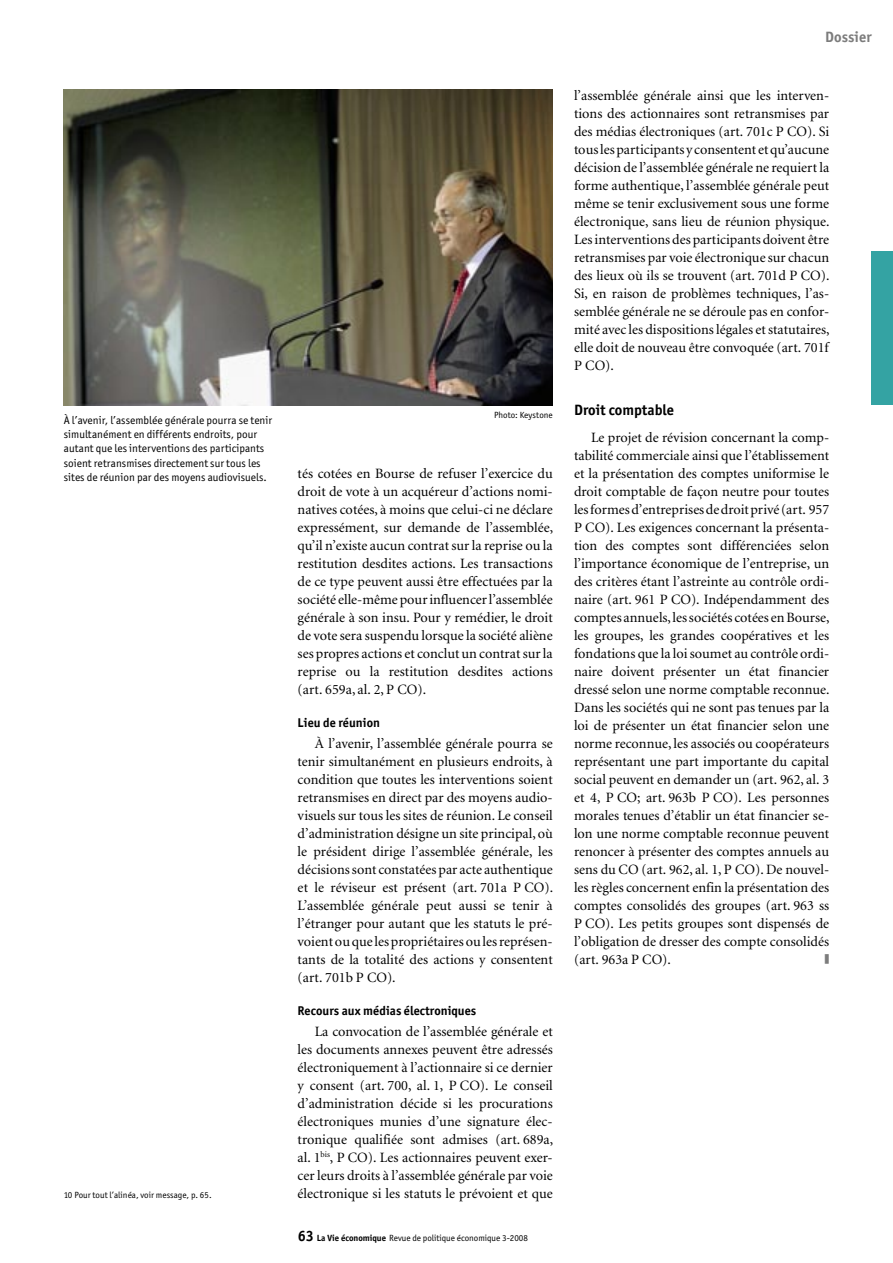
<style>
.page{position:relative;width:893px;height:1263px;background:#fff}
.page>*{position:absolute;margin:0;border:0;box-sizing:border-box;transform-origin:0 0}
._04_Zwischentitel_1{font:700 15px "Officina San ITC";letter-spacing:.005em;color:#000}
.t1{font:700 15px "Officina San ITC";letter-spacing:.005em;color:#7c7c7c}
._03_Grundschrift{font:14.25px/18px "Minion";color:#000;text-align:justify}
._05_Zwischentitel_2{font:700 12.75px "Officina San ITC";letter-spacing:.005em;color:#000}
._07_Legende{font:11.25px/14.2px "Officina San ITC";letter-spacing:.005em;color:#000}
._09_Fussnote{font:9px "Officina San ITC";color:#000}
._07_Legende-2{font:9px "Officina San ITC";letter-spacing:.005em;color:#000}
.s1{font-weight:700;font-size:15px}
.s2{font-weight:700}
</style>
<div class="page">
<div style="left:872px;top:252px;width:21px;height:153px;background:#34a3a3"></div>
<img style="left:64px;top:89px;width:489px;height:316px">
<p class="_07_Legende" style="left:64px;top:413px;width:210px">À l’avenir, l’assemblée générale pourra se tenir simultanément en différents endroits, pour autant que les interventions des participants soient retransmises directement sur tous les sites de réunion par des moyens audiovisuels.</p>
<p class="_07_Legende-2" style="left:494px;top:410px;width:60px">Photo: Keystone</p>
<p class="_03_Grundschrift" style="left:298px;top:464px;width:257px">tés cotées en Bourse de refuser l’exercice du droit de vote à un acquéreur d’actions nomi&shy;natives cotées, à moins que celui-ci ne déclare expressément, sur demande de l’assemblée, qu’il n’existe aucun contrat sur la reprise ou la restitution desdites actions. Les transactions de ce type peuvent aussi être effectuées par la société elle-même pour influencer l’assemblée générale à son insu. Pour y remédier, le droit de vote sera suspendu lorsque la société aliène ses propres actions et conclut un contrat sur la reprise ou la restitution desdites actions (art. 659a, al. 2, P CO).</p>
<p class="_05_Zwischentitel_2" style="left:298px;top:714px;width:84px">Lieu de réunion</p>
<p class="_03_Grundschrift" style="left:298px;top:734px;width:257px;text-indent:17px">À l’avenir, l’assemblée générale pourra se tenir simultanément en plusieurs endroits, à condition que toutes les interventions soient retransmises en direct par des moyens audio&shy;visuels sur tous les sites de réunion. Le conseil d’administration désigne un site principal, où le président dirige l’assemblée générale, les décisions sont constatées par acte authentique et le réviseur est présent (art. 701a P CO).<br>L’assemblée générale peut aussi se tenir à l’étranger pour autant que les statuts le pré&shy;voient ou que les propriétaires ou les représen&shy;tants de la totalité des actions y consentent (art. 701b P CO).</p>
<p class="_05_Zwischentitel_2" style="left:298px;top:1002px;width:180px">Recours aux médias électroniques</p>
<p class="_03_Grundschrift" style="left:298px;top:1022px;width:257px;text-indent:17px">La convocation de l’assemblée générale et les documents annexes peuvent être adressés électroniquement à l’actionnaire si ce dernier y consent (art. 700, al. 1, P CO). Le conseil d’administration décide si les procurations électroniques munies d’une signature élec&shy;tronique qualifiée sont admises (art. 689a, al. 1<sup>bis</sup>, P CO). Les actionnaires peuvent exer&shy;cer leurs droits à l’assemblée générale par voie électronique si les statuts le prévoient et que</p>
<p class="_09_Fussnote" style="left:64px;top:1189px;width:149px">10 Pour tout l’alinéa, voir message, p. 65.</p>
<p class="_09_Fussnote" style="left:298px;top:1232px;width:232px"><span class="s1">63</span> <span class="s2">La Vie économique</span> Revue de politique économique 3-2008</p>
<p class="t1" style="left:825px;top:27px;width:48px">Dossier</p>
<p class="_03_Grundschrift" style="left:574px;top:86px;width:257px">l’assemblée générale ainsi que les interven&shy;tions des actionnaires sont retransmises par des médias électroniques (art. 701c P CO). Si tous les participants y consentent et qu’aucune décision de l’assemblée générale ne requiert la forme authentique, l’assemblée générale peut même se tenir exclusivement sous une forme électronique, sans lieu de réunion physique.<br>Les interventions des participants doivent être retransmises par voie électronique sur chacun des lieux où ils se trouvent (art. 701d P CO).<br>Si, en raison de problèmes techniques, l’as&shy;semblée générale ne se déroule pas en confor&shy;mité avec les dispositions légales et statutaires, elle doit de nouveau être convoquée (art. 701f P CO).</p>
<p class="_04_Zwischentitel_1" style="left:574px;top:400px;width:101px">Droit comptable</p>
<p class="_03_Grundschrift" style="left:574px;top:428px;width:257px;text-indent:17px">Le projet de révision concernant la comp&shy;tabilité commerciale ainsi que l’établissement et la présentation des comptes uniformise le droit comptable de façon neutre pour toutes les formes d’entreprises de droit privé (art. 957<br>P CO). Les exigences concernant la présenta&shy;tion des comptes sont différenciées selon l’importance économique de l’entreprise, un des critères étant l’astreinte au contrôle ordi&shy;naire (art. 961 P CO). Indépendamment des comptes annuels, les sociétés cotées en Bourse, les groupes, les grandes coopératives et les fondations que la loi soumet au contrôle ordi&shy;naire doivent présenter un état financier dressé selon une norme comptable reconnue.<br>Dans les sociétés qui ne sont pas tenues par la loi de présenter un état financier selon une norme reconnue, les associés ou coopérateurs représentant une part importante du capital social peuvent en demander un (art. 962, al. 3 et 4, P CO; art. 963b P CO). Les personnes morales tenues d’établir un état financier se&shy;lon une norme comptable reconnue peuvent renoncer à présenter des comptes annuels au sens du CO (art. 962, al. 1, P CO). De nouvel&shy;les règles concernent enfin la présentation des comptes consolidés des groupes (art. 963 ss P CO). Les petits groupes sont dispensés de l’obligation de dresser des compte consolidés (art. 963a P CO).</p>
</div>
